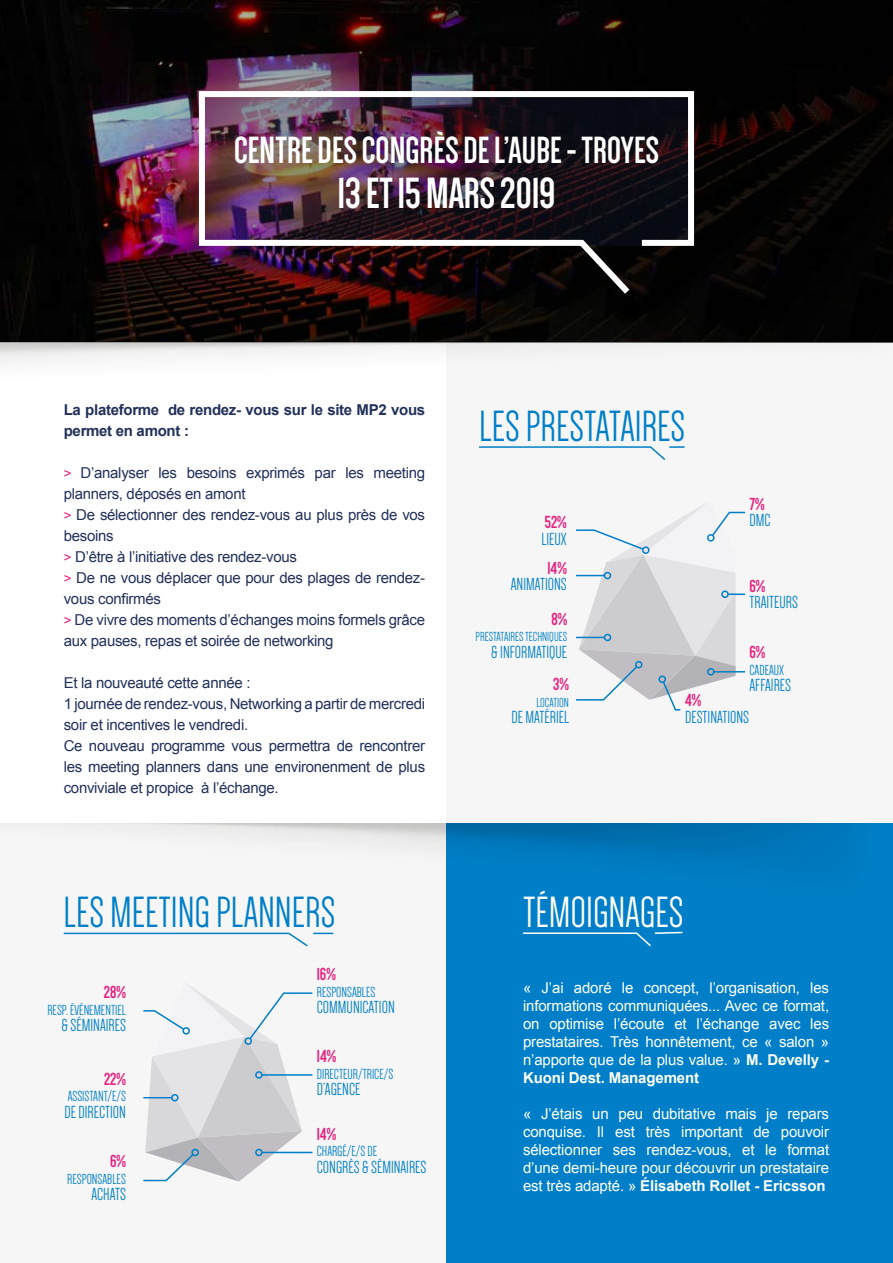
<style>
.page{position:relative;width:893px;height:1263px;background:#fff}
.page>*{position:absolute;margin:0;border:0;box-sizing:border-box;transform-origin:0 0}
.t1{font:45px "Dense";color:#007fc8}
.t2{font:700 45px "Dense";color:#fff}
.t3{font:45px "Dense";color:#fff}
.t4{font:700 39px "Dense";letter-spacing:.005em;color:#fff}
.t5{font:18px "Dense";color:#007fc8}
.t6{font:700 18px "Dense";color:#e7207e}
.t7{font:15px/21px "Arial";letter-spacing:-.02em;color:#22315b}
.t8{font:15px/18px "Arial";letter-spacing:-.01em;color:#fff;text-align:justify}
.t9{font:15px "Dense";color:#007fc8}
.t10{font:700 15px/21px "Arial";letter-spacing:-.02em;color:#22315b}
.t11{font:13.5px "Dense";color:#007fc8}
.s1{font-size:13.5px;color:#e7207e}
.s2{font-weight:700}
</style>
<div class="page">
<div style="left:446px;top:336px;width:447px;height:508px;background:#f6f6f6"></div>
<div style="left:0;top:824px;width:485px;height:439px;background:#f6f6f6"></div>
<svg style="left:0;top:0;width:893px;height:343px;background:#130b0e"></svg>
<div style="left:446px;top:824px;width:447px;height:439px;background:#007fc8"></div>
<svg style="left:479px;top:446px;width:206px;height:14px"></svg>
<svg style="left:523px;top:931px;width:160px;height:16px"></svg>
<svg style="left:63px;top:932px;width:271px;height:15px"></svg>
<svg style="left:143px;top:984px;width:170px;height:198px"></svg>
<div style="left:171px;top:1094px;width:8px;height:7px;border:2px solid #007fc8;border-radius:50%"></div>
<svg style="left:576px;top:503px;width:170px;height:208px"></svg>
<div style="left:604px;top:634px;width:7px;height:7px;border:2px solid #007fc8;border-radius:50%"></div>
<img style="left:196px;top:88px;width:501px;height:212px">
<h2 class="t4" style="left:234px;top:131px;width:426px">CENTRE DES CONGRÈS DE L’AUBE - TROYES</h2>
<h1 class="t2" style="left:337px;top:171px;width:220px">13 ET 15 MARS 2019</h1>
<p class="t10" style="left:64px;top:400px;width:363px">La plateforme de rendez- vous sur le site MP2 vous permet en amont :</p>
<p class="t7" style="left:64px;top:462px;width:363px"><span class="s1">&gt;</span> D’analyser les besoins exprimés par les meeting planners, déposés en amont<br><span class="s1">&gt;</span> De sélectionner des rendez-vous au plus près de vos besoins<br><span class="s1">&gt;</span> D’être à l’initiative des rendez-vous<br><span class="s1">&gt;</span> De ne vous déplacer que pour des plages de rendez&shy;vous confirmés<br><span class="s1">&gt;</span> De vivre des moments d’échanges moins formels grâce aux pauses, repas et soirée de networking</p>
<p class="t7" style="left:64px;top:672px;width:363px">Et la nouveauté cette année :<br>1 journée de rendez-vous, Networking a partir de mercredi soir et incentives le vendredi.<br>Ce nouveau programme vous permettra de rencontrer les meeting planners dans une environenment de plus conviviale et propice à l’échange.</p>
<h1 class="t1" style="left:479px;top:404px;width:208px">LES PRESTATAIRES</h1>
<p class="t6" style="left:545px;top:513px;width:23px">52%</p>
<p class="t5" style="left:541px;top:530px;width:27px">LIEUX</p>
<p class="t6" style="left:749px;top:495px;width:17px">7%</p>
<p class="t5" style="left:749px;top:512px;width:23px">DMC</p>
<p class="t6" style="left:547px;top:559px;width:21px">14%</p>
<p class="t5" style="left:511px;top:575px;width:57px">ANIMATIONS</p>
<p class="t6" style="left:551px;top:610px;width:17px">8%</p>
<p class="t11" style="left:476px;top:630px;width:93px">PRESTATAIRES TECHNIQUES</p>
<p class="t5" style="left:491px;top:643px;width:78px">&amp; INFORMATIQUE</p>
<p class="t6" style="left:553px;top:675px;width:17px">3%</p>
<p class="t11" style="left:536px;top:696px;width:34px">LOCATION</p>
<p class="t5" style="left:512px;top:708px;width:59px">DE MATÉRIEL</p>
<p class="t6" style="left:749px;top:577px;width:17px">6%</p>
<p class="t5" style="left:749px;top:593px;width:50px">TRAITEURS</p>
<p class="t6" style="left:749px;top:643px;width:17px">6%</p>
<p class="t9" style="left:749px;top:662px;width:36px">CADEAUX</p>
<p class="t5" style="left:749px;top:676px;width:43px">AFFAIRES</p>
<p class="t6" style="left:685px;top:691px;width:18px">4%</p>
<p class="t5" style="left:685px;top:708px;width:66px">DESTINATIONS</p>
<h1 class="t1" style="left:63px;top:890px;width:273px">LES MEETING PLANNERS</h1>
<h1 class="t3" style="left:523px;top:890px;width:162px">TÉMOIGNAGES</h1>
<p class="t6" style="left:104px;top:983px;width:23px">28%</p>
<p class="t9" style="left:47px;top:1002px;width:80px">RESP. ÉVÉNEMENTIEL</p>
<p class="t5" style="left:62px;top:1016px;width:66px">&amp; SÉMINAIRES</p>
<p class="t6" style="left:104px;top:1070px;width:23px">22%</p>
<p class="t9" style="left:68px;top:1089px;width:60px">ASSISTANT/E/S</p>
<p class="t5" style="left:65px;top:1103px;width:63px">DE DIRECTION</p>
<p class="t6" style="left:110px;top:1152px;width:17px">6%</p>
<p class="t9" style="left:67px;top:1171px;width:60px">RESPONSABLES</p>
<p class="t5" style="left:91px;top:1185px;width:36px">ACHATS</p>
<p class="t6" style="left:317px;top:965px;width:21px">16%</p>
<p class="t9" style="left:317px;top:984px;width:60px">RESPONSABLES</p>
<p class="t5" style="left:317px;top:998px;width:79px">COMMUNICATION</p>
<p class="t6" style="left:317px;top:1047px;width:21px">14%</p>
<p class="t9" style="left:317px;top:1066px;width:78px">DIRECTEUR/TRICE/S</p>
<p class="t5" style="left:317px;top:1080px;width:45px">D’AGENCE</p>
<p class="t6" style="left:317px;top:1125px;width:21px">14%</p>
<p class="t9" style="left:317px;top:1144px;width:62px">CHARGÉ/E/S DE</p>
<p class="t5" style="left:317px;top:1158px;width:111px">CONGRÈS &amp; SÉMINAIRES</p>
<p class="t8" style="left:523px;top:979px;width:308px">« J’ai adoré le concept, l’organisation, les informations communiquées... Avec ce format, on optimise l’écoute et l’échange avec les prestataires. Très honnêtement, ce « salon » n’apporte que de la plus value. » <span class="s2">M. Develly - Kuoni Dest. Management</span></p>
<p class="t8" style="left:523px;top:1105px;width:308px">« J’étais un peu dubitative mais je repars conquise. Il est très important de pouvoir sélectionner ses rendez-vous, et le format d’une demi-heure pour découvrir un prestataire est très adapté. » <span class="s2">Élisabeth Rollet - Ericsson</span></p>
</div>
